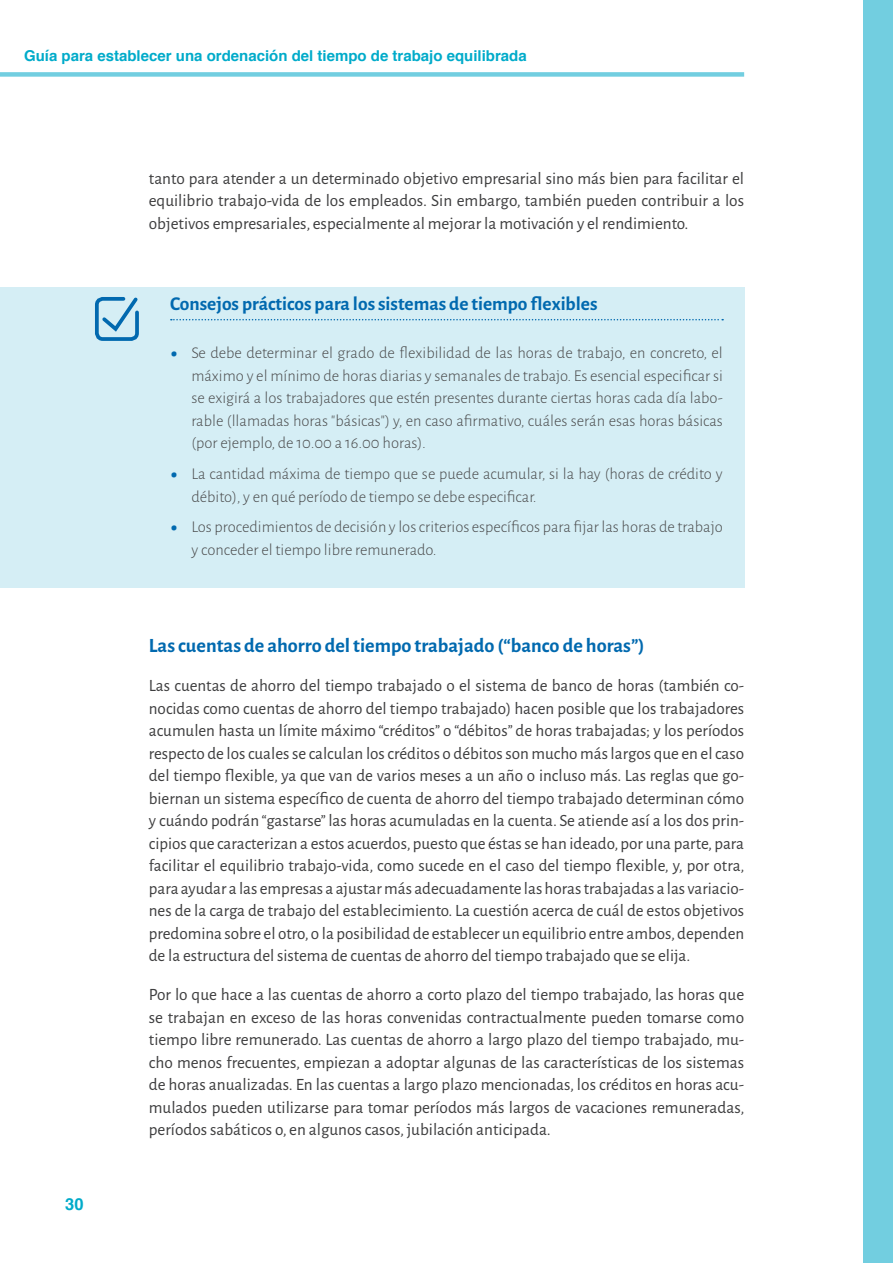
<style>
.page{position:relative;width:893px;height:1263px;background:#fff}
.page>*{position:absolute;margin:0;border:0;box-sizing:border-box;transform-origin:0 0}
.Titre_3{font:700 20.25px "Alegreya Sans";color:#0169af}
.Titre_box{font:700 19.5px "Alegreya Sans";color:#0169af}
.crt{font:17.25px/22.5px "Alegreya Sans";color:#3e3e3f;text-align:justify}
.box{font:300 16.5px/22.5px "Alegreya Sans";color:#4b4c4d}
.t1{font:700 16.5px "Helvetica";color:#00abca}
.t2{font:700 15px "Helvetica";color:#00abca}
.s1{font-weight:700;font-size:28.8px;color:#0169af}
</style>
<div class="page">
<div style="left:863px;top:0;width:30px;height:1263px;background:#72cee0"></div>
<div style="left:0;top:72px;width:744px;height:5px;background:#72cee0"></div>
<div style="left:0;top:287px;width:744px;height:300px;background:#d5eef5"></div>
<svg style="left:95px;top:297px;width:44px;height:44px"></svg>
<svg style="left:171px;top:319px;width:552px;height:1px"></svg>
<p class="t2" style="left:24px;top:44px;width:504px">Guía para establecer una ordenación del tiempo de trabajo equilibrada</p>
<p class="crt" style="left:149px;top:166px;width:597px">tanto para atender a un determinado objetivo empresarial sino más bien para facilitar el equilibrio trabajo-vida de los empleados. Sin embargo, también pueden contribuir a los objetivos empresariales, especialmente al mejorar la motivación y el rendimiento.</p>
<p class="Titre_box" style="left:170px;top:290px;width:429px">Consejos prácticos para los sistemas de tiempo flexibles</p>
<p class="box" style="left:191px;top:341px;width:533px;text-align:justify;text-indent:-21px"><span class="s1">•</span> Se debe determinar el grado de flexibilidad de las horas de trabajo, en concreto, el máximo y el mínimo de horas diarias y semanales de trabajo. Es esencial especificar si se exigirá a los trabajadores que estén presentes durante ciertas horas cada día labo&shy;rable (llamadas horas "básicas") y, en caso afirmativo, cuáles serán esas horas básicas (por ejemplo, de 10.00 a 16.00 horas).</p>
<p class="box" style="left:191px;top:462px;width:533px;text-indent:-21px"><span class="s1">•</span> La cantidad máxima de tiempo que se puede acumular, si la hay (horas de crédito y débito), y en qué período de tiempo se debe especificar.</p>
<p class="box" style="left:191px;top:515px;width:533px;text-indent:-21px"><span class="s1">•</span> Los procedimientos de decisión y los criterios específicos para fijar las horas de trabajo y conceder el tiempo libre remunerado.</p>
<p class="t1" style="left:65px;top:1191px;width:20px">30</p>
<p class="Titre_3" style="left:149px;top:630px;width:497px">Las cuentas de ahorro del tiempo trabajado (“banco de horas”)</p>
<p class="crt" style="left:149px;top:673px;width:597px">Las cuentas de ahorro del tiempo trabajado o el sistema de banco de horas (también co&shy;nocidas como cuentas de ahorro del tiempo trabajado) hacen posible que los trabajadores acumulen hasta un límite máximo “créditos” o “débitos” de horas trabajadas; y los períodos respecto de los cuales se calculan los créditos o débitos son mucho más largos que en el caso del tiempo flexible, ya que van de varios meses a un año o incluso más. Las reglas que go&shy;biernan un sistema específico de cuenta de ahorro del tiempo trabajado determinan cómo y cuándo podrán “gastarse” las horas acumuladas en la cuenta. Se atiende así a los dos prin&shy;cipios que caracterizan a estos acuerdos, puesto que éstas se han ideado, por una parte, para facilitar el equilibrio trabajo-vida, como sucede en el caso del tiempo flexible, y, por otra, para ayudar a las empresas a ajustar más adecuadamente las horas trabajadas a las variacio&shy;nes de la carga de trabajo del establecimiento. La cuestión acerca de cuál de estos objetivos predomina sobre el otro, o la posibilidad de establecer un equilibrio entre ambos, dependen de la estructura del sistema de cuentas de ahorro del tiempo trabajado que se elija.</p>
<p class="crt" style="left:149px;top:983px;width:597px">Por lo que hace a las cuentas de ahorro a corto plazo del tiempo trabajado, las horas que se trabajan en exceso de las horas convenidas contractualmente pueden tomarse como tiempo libre remunerado. Las cuentas de ahorro a largo plazo del tiempo trabajado, mu&shy;cho menos frecuentes, empiezan a adoptar algunas de las características de los sistemas de horas anualizadas. En las cuentas a largo plazo mencionadas, los créditos en horas acu&shy;mulados pueden utilizarse para tomar períodos más largos de vacaciones remuneradas, períodos sabáticos o, en algunos casos, jubilación anticipada.</p>
</div>
